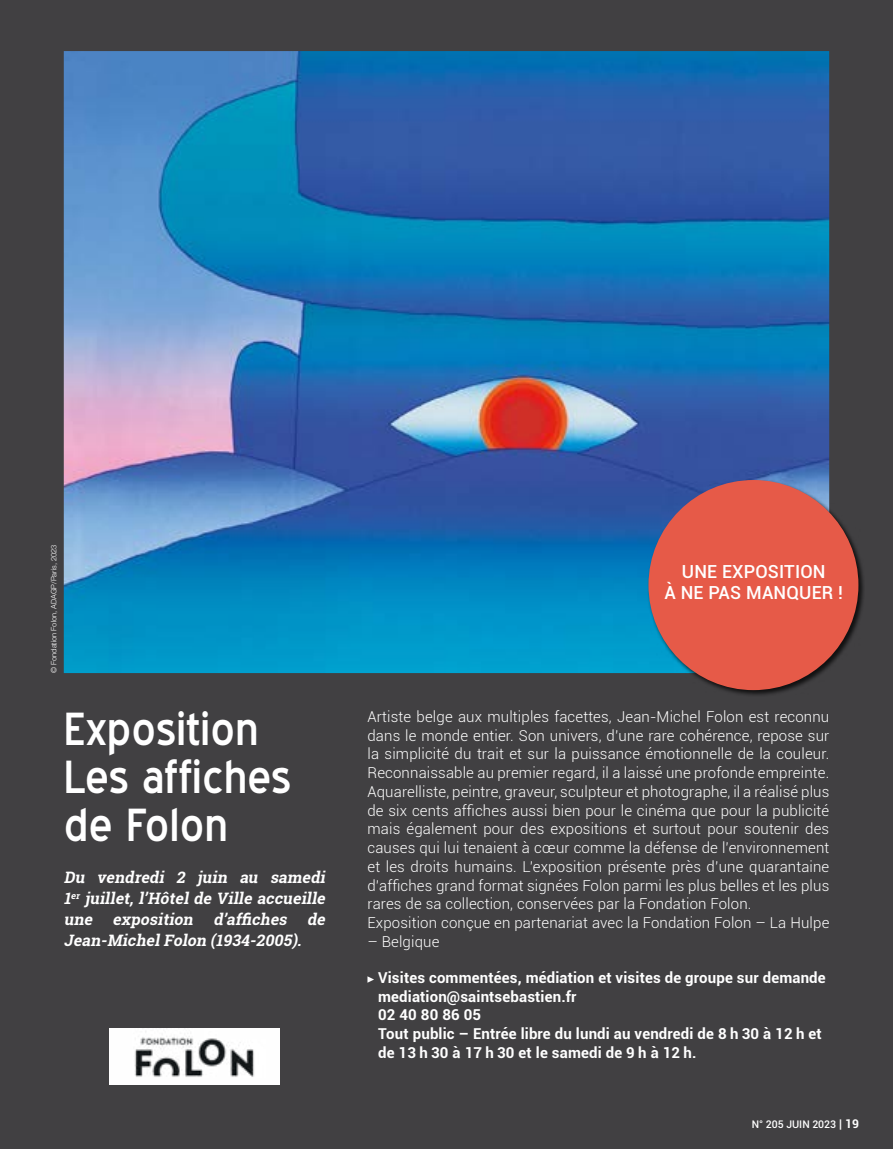
<style>
.page{position:relative;width:893px;height:1149px;background:#fff}
.page>*{position:absolute;margin:0;border:0;box-sizing:border-box;transform-origin:0 0}
.t1{font:45px/48px "Blue Highway";color:#fff}
.t2{font:500 18px/21px "Roboto";letter-spacing:.01em;color:#fff;text-align:center}
.t3{font:italic 700 15.75px/21px "Roboto Slab";color:#fff;text-align:justify}
.t4{font:300 15px/18.8px "Roboto";letter-spacing:.01em;color:#fff}
.t5{font:700 15px/18.8px "Roboto";letter-spacing:.01em;color:#fff}
.t6{font:500 10.5px "Roboto";color:#fff}
.t7{font:300 7.5px "Helvetica Neue LT Pro";color:#fff}
.s1{font-size:12px}
.s2{font-weight:700;font-size:12px}
</style>
<div class="page">
<div style="left:0;top:0;width:893px;height:1148px;background:#414042"></div>
<img style="left:64px;top:51px;width:765px;height:622px">
<div style="left:648px;top:479px;width:217px;height:217px;background:#000;opacity:.75"></div>
<div style="left:648px;top:480px;width:210px;height:210px;background:#e65a48;border-radius:50%"></div>
<svg style="left:367px;top:976px;width:7px;height:6px"></svg>
<img style="left:109px;top:1028px;width:171px;height:56px">
<p class="t7" style="left:49px;top:673px;width:130px;rotate:-90deg">© Fondation Folon, ADAGP/Paris, 2023</p>
<h1 class="t1" style="left:64px;top:704px;width:229px">Exposition<br>Les affiches de Folon</h1>
<p class="t3" style="left:64px;top:866px;width:266px">Du vendredi 2 juin au samedi 1<sup>er</sup> juillet, l’Hôtel de Ville accueille une exposition d’affiches de Jean-MichelFolon (1934-2005).</p>
<p class="t2" style="left:664px;top:560px;width:180px">UNE EXPOSITION<br>À NE PAS MANQUER !</p>
<p class="t4" style="left:367px;top:706px;width:463px">Artiste belge aux multiples facettes, Jean-Michel Folon est reconnu dans le monde entier. Son univers, d’une rare cohérence, repose sur la simplicité du trait et sur la puissance émotionnelle de la couleur.<br>Reconnaissable au premier regard, il a laissé une profonde empreinte.<br>Aquarelliste, peintre, graveur, sculpteur et photographe, il a réalisé plus de six cents affiches aussi bien pour le cinéma que pour la publicité mais également pour des expositions et surtout pour soutenir des causes qui lui tenaient à cœur comme la défense de l’environnement et les droits humains. L’exposition présente près d’une quarantaine d’affiches grand format signées Folon parmi les plus belles et les plus rares de sa collection, conservées par la Fondation Folon.<br>Exposition conçue en partenariat avec la Fondation Folon – La Hulpe</p>
<p class="t4" style="left:367px;top:931px;width:73px">– Belgique</p>
<p class="t5" style="left:378px;top:967px;width:449px">Visites commentées, médiation et visites de groupe sur demande mediation@saintsebastien.fr<br>02 40 80 86 05<br>Tout public – Entrée libre du lundi au vendredi de 8 h 30 à 12 h et de 13 h 30 à 17 h 30 et le samedi de 9 h à 12 h.</p>
<p class="t6" style="left:752px;top:1116px;width:109px">N° 205 JUIN 2023 <span class="s1">|</span> <span class="s2">19</span></p>
</div>
